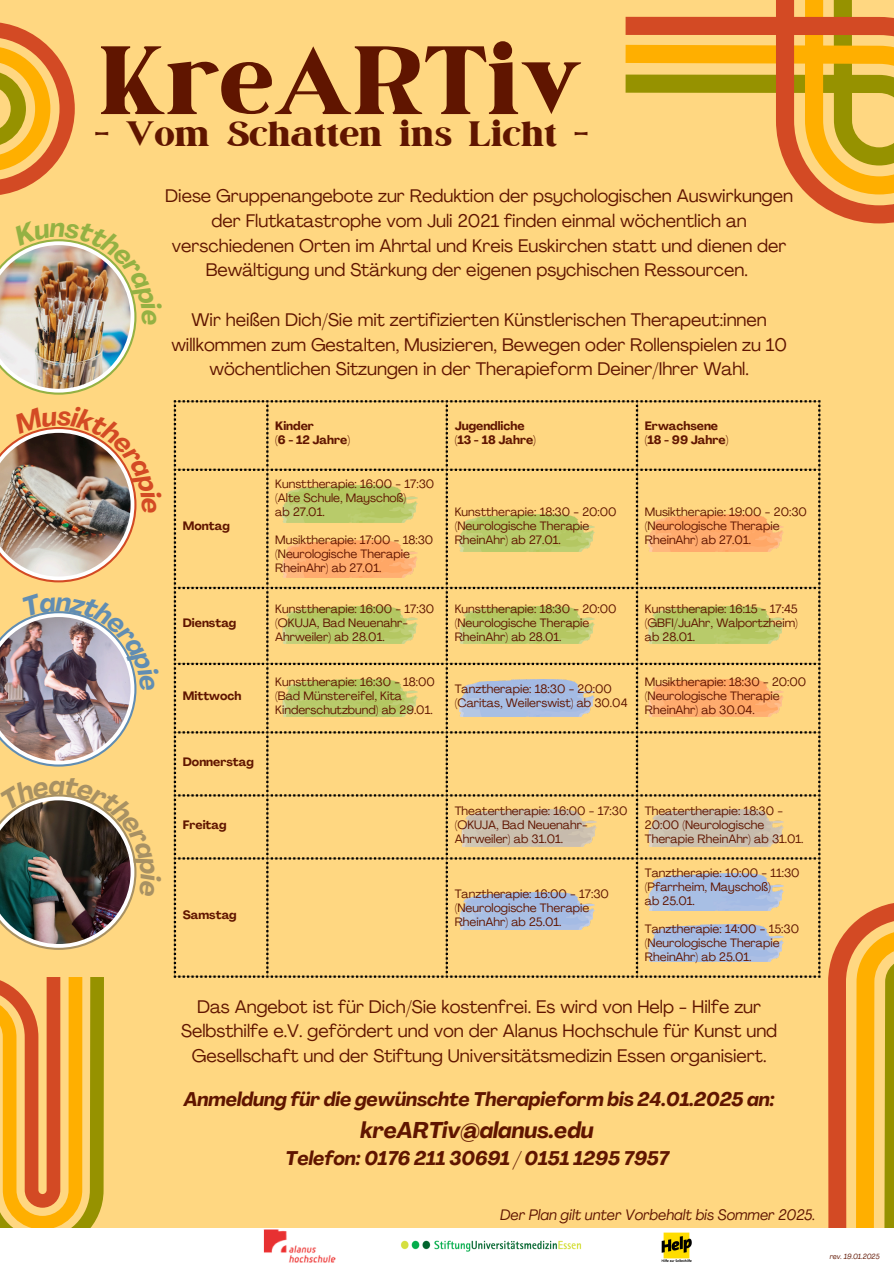
<style>
.page{position:relative;width:894px;height:1264px;background:#fff}
.page>*{position:absolute;margin:0;border:0;box-sizing:border-box;transform-origin:0 0}
.t1{font:115.35px "March";color:#601500}
.t2{font:42px "March";color:#601500}
.t3{font:italic 700 26.85px "Agrandir";color:#a89163}
.t4{font:italic 700 22.5px "Agrandir";color:#601500}
.t5{font:italic 700 19.5px "Agrandir";color:#601500}
.t6{font:18px/24.8px "Agrandir";color:#601500;text-align:center}
.t7{font:italic 15px "Agrandir";color:#601500}
.t8{font:12px/14px "Agrandir";color:#601500}
.t9{font:700 12px "Agrandir";color:#601500}
.t10{font:italic 7.35px "Agrandir";color:#601500}
</style>
<div class="page">
<div style="left:0;top:0;width:893px;height:1263px;background:#ffd781"></div>
<svg style="left:828px;top:903px;width:65px;height:325px"></svg>
<svg style="left:0;top:977px;width:104px;height:251px"></svg>
<div style="left:0;top:1228px;width:893px;height:35px;background:#fff"></div>
<svg style="left:625px;top:0;width:268px;height:223px"></svg>
<img style="left:661px;top:1232px;width:31px;height:29px">
<img style="left:263px;top:1229px;width:73px;height:34px">
<svg style="left:0;top:22px;width:75px;height:173px"></svg>
<img style="left:400px;top:1240px;width:181px;height:11px">
<svg style="left:174px;top:400px;width:94px;height:577px"></svg>
<svg style="left:271px;top:400px;width:177px;height:577px"></svg>
<svg style="left:450px;top:400px;width:188px;height:577px"></svg>
<svg style="left:640px;top:400px;width:180px;height:577px"></svg>
<img style="left:0;top:239px;width:137px;height:155px">
<img style="left:0;top:427px;width:137px;height:155px">
<img style="left:0;top:611px;width:137px;height:155px">
<img style="left:0;top:794px;width:137px;height:155px">
<h2 class="t1" style="left:101px;top:27px;width:483px">KreARTiv</h2>
<h2 class="t2" style="left:95px;top:114px;width:494px">- Vom Schatten ins Licht -</h2>
<p class="t6" style="left:165px;top:185px;width:629px">Diese Gruppenangebote zur Reduktion der psychologischen Auswirkungen der Flutkatastrophe vom Juli 2021 finden einmal wöchentlich an verschiedenen Orten im Ahrtal und Kreis Euskirchen statt und dienen der Bewältigung und Stärkung der eigenen psychischen Ressourcen.</p>
<p class="t6" style="left:171px;top:309px;width:617px">Wir heißen Dich/Sie mit zertifizierten Künstlerischen Therapeut:innen willkommen zum Gestalten, Musizieren, Bewegen oder Rollenspielen zu 10 wöchentlichen Sitzungen in der Therapieform Deiner/Ihrer Wahl.</p>
<p class="t3" style="left:161px;top:874px;width:8px;rotate:90deg">i</p>
<p class="t9" style="left:183px;top:521px;width:48px">Montag</p>
<p class="t9" style="left:183px;top:618px;width:55px">Dienstag</p>
<p class="t9" style="left:183px;top:690px;width:60px">Mittwoch</p>
<p class="t9" style="left:275px;top:421px;width:40px">Kinder</p>
<p class="t9" style="left:275px;top:435px;width:76px">(6 - 12 Jahre)</p>
<p class="t8" style="left:275px;top:478px;width:160px">Kunsttherapie: 16:00 - 17:30 (Alte Schule, Mayschoß)</p>
<p class="t8" style="left:275px;top:506px;width:51px">ab 27.01.</p>
<p class="t8" style="left:275px;top:534px;width:159px">Musiktherapie: 17:00 - 18:30 (Neurologische Therapie<br>RheinAhr) ab 27.01.</p>
<h4 class="t9" style="left:454px;top:421px;width:71px">Jugendliche</h4>
<h3 class="t9" style="left:454px;top:435px;width:83px">(13 - 18 Jahre)</h3>
<h5 class="t9" style="left:644px;top:421px;width:75px">Erwachsene</h5>
<p class="t9" style="left:644px;top:435px;width:85px">(18 - 99 Jahre)</p>
<p class="t8" style="left:454px;top:506px;width:163px">Kunsttherapie: 18:30 - 20:00 (Neurologische Therapie<br>RheinAhr) ab 27.01.</p>
<p class="t8" style="left:644px;top:506px;width:163px">Musiktherapie: 19:00 - 20:30 (Neurologische Therapie<br>RheinAhr) ab 27.01.</p>
<p class="t8" style="left:275px;top:603px;width:160px">Kunsttherapie: 16:00 - 17:30 (OKUJA, Bad Neuenahr-<br>Ahrweiler) ab 28.01.</p>
<p class="t8" style="left:454px;top:603px;width:163px">Kunsttherapie: 18:30 - 20:00 (Neurologische Therapie<br>RheinAhr) ab 28.01.</p>
<p class="t8" style="left:644px;top:603px;width:154px">Kunsttherapie: 16:15 - 17:45</p>
<p class="t8" style="left:644px;top:617px;width:154px">(GBFI/JuAhr, Walportzheim)</p>
<p class="t8" style="left:644px;top:631px;width:52px">ab 28.01.</p>
<p class="t8" style="left:275px;top:675px;width:161px">Kunsttherapie: 16:30 - 18:00 (Bad Münstereifel, Kita<br>Kinderschutzbund) ab 29.01.</p>
<p class="t8" style="left:454px;top:682px;width:159px">Tanztherapie: 18:30 - 20:00</p>
<p class="t8" style="left:454px;top:696px;width:174px">(Caritas, Weilerswist) ab 30.04</p>
<p class="t8" style="left:644px;top:675px;width:163px">Musiktherapie: 18:30 - 20:00</p>
<p class="t8" style="left:644px;top:689px;width:136px">(Neurologische Therapie<br>RheinAhr) ab 30.04.</p>
<p class="t9" style="left:183px;top:756px;width:73px">Donnerstag</p>
<p class="t9" style="left:183px;top:819px;width:45px">Freitag</p>
<p class="t9" style="left:183px;top:909px;width:55px">Samstag</p>
<p class="t8" style="left:454px;top:804px;width:174px">Theatertherapie: 16:00 - 17:30 (OKUJA, Bad Neuenahr-<br>Ahrweiler) ab 31.01.</p>
<p class="t8" style="left:644px;top:804px;width:160px">Theatertherapie: 18:30 -<br>20:00 (Neurologische<br>Therapie RheinAhr) ab 31.01.</p>
<p class="t8" style="left:454px;top:887px;width:156px">Tanztherapie: 16:00 - 17:30 (Neurologische Therapie<br>RheinAhr) ab 25.01.</p>
<p class="t8" style="left:644px;top:866px;width:156px">Tanztherapie: 10:00 - 11:30</p>
<p class="t8" style="left:644px;top:880px;width:127px">(Pfarrheim, Mayschoß)</p>
<p class="t8" style="left:644px;top:894px;width:52px">ab 25.01.</p>
<p class="t8" style="left:644px;top:922px;width:156px">Tanztherapie: 14:00 - 15:30</p>
<p class="t8" style="left:644px;top:936px;width:136px">(Neurologische Therapie<br>RheinAhr) ab 25.01.</p>
<p class="t6" style="left:181px;top:995px;width:597px">Das Angebot ist für Dich/Sie kostenfrei. Es wird von Help - Hilfe zur<br>Selbsthilfe e.V. gefördert und von der Alanus Hochschule für Kunst und<br>Gesellschaft und der Stiftung Universitätsmedizin Essen organisiert.</p>
<h2 class="t5" style="left:184px;top:1091px;width:592px">Anmeldung für die gewünschte Therapieform bis 24.01.2025 an:</h2>
<h2 class="t4" style="left:360px;top:1121px;width:234px">kreARTiv@alanus.edu</h2>
<h2 class="t5" style="left:285px;top:1150px;width:385px">Telefon: 0176 211 30691 / 0151 1295 7957</h2>
<p class="t7" style="left:500px;top:1208px;width:317px">Der Plan gilt unter Vorbehalt bis Sommer 2025.</p>
<p class="t10" style="left:829px;top:1253px;width:51px">rev. 19.01.2025</p>
</div>
